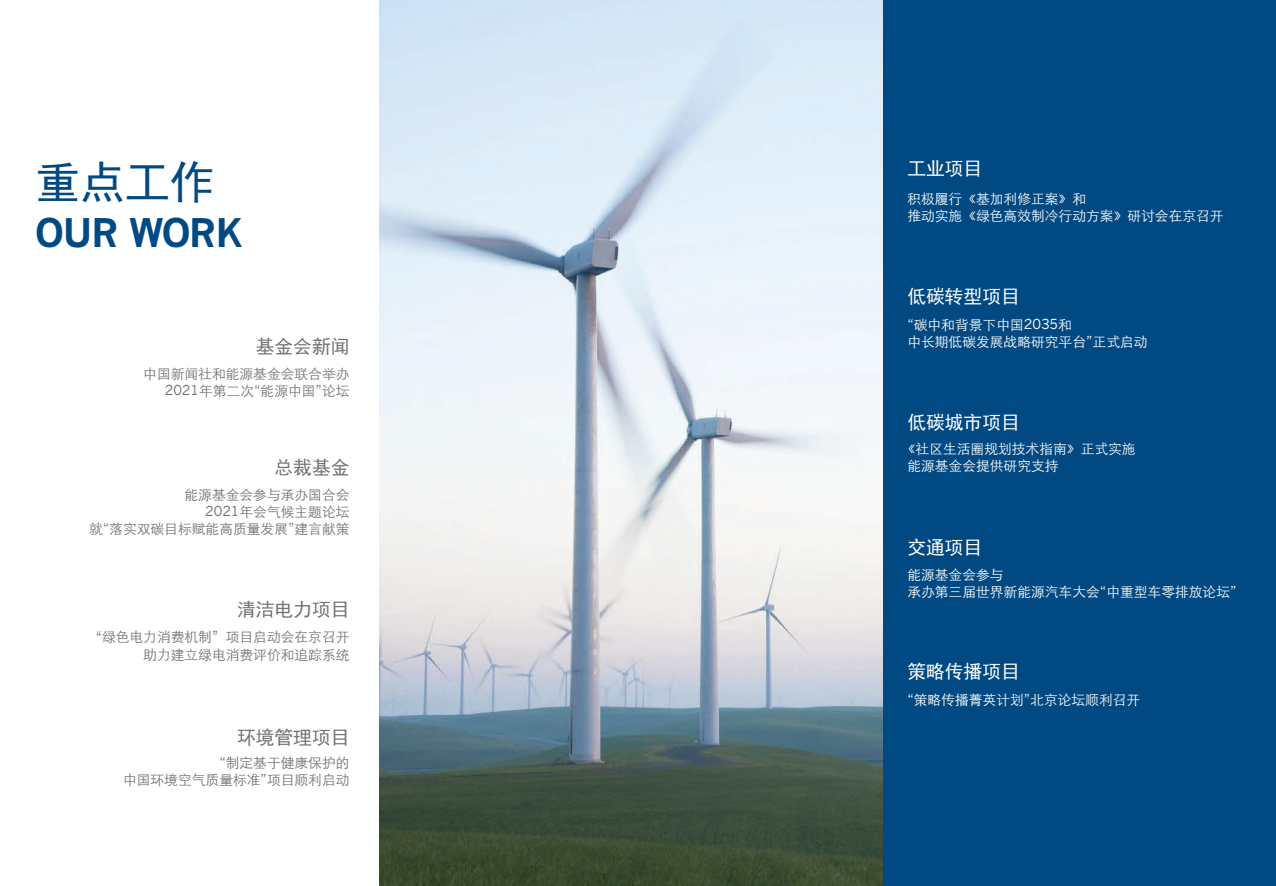
<style>
.page{position:relative;width:1276px;height:886px;background:#fff}
.page>*{position:absolute;margin:0;border:0;box-sizing:border-box;transform-origin:0 0}
.t1{font:44.75px "Sim Hei";color:#004982}
.t2{font:700 38.62px "M News Gothic";letter-spacing:-.025em;color:#004982}
.t3{font:18.75px "Sim Hei";color:#fff}
.t4{font:18.75px "Sim Hei";color:#727272}
.t5{font:13.75px/17.1px "ST Xihei";color:#fff}
.t6{font:13.75px/17.1px "ST Xihei";color:#727272;text-align:right}
.s1{font-family:"News Gothic"}
</style>
<div class="page">
<div style="left:840px;top:0;width:436px;height:886px;background:#004982"></div>
<img style="left:379px;top:0;width:503px;height:886px">
<h1 class="t1" style="left:35px;top:159px;width:181px">重点工作</h1>
<h2 class="t2" style="left:35px;top:210px;width:209px">OUR WORK</h2>
<h3 class="t4" style="left:256px;top:337px;width:95px">基金会新闻</h3>
<p class="t6" style="left:143px;top:364px;width:208px">中国新闻社和能源基金会联合举办<br><span class="s1">2021</span>年第二次<span class="s1">“</span>能源中国<span class="s1">”</span>论坛</p>
<h3 class="t4" style="left:274px;top:458px;width:76px">总裁基金</h3>
<p class="t6" style="left:89px;top:485px;width:262px">能源基金会参与承办国合会<br><span class="s1">2021</span>年会气候主题论坛<br>就<span class="s1">“</span>落实双碳目标赋能高质量发展<span class="s1">”</span>建言献策</p>
<h3 class="t4" style="left:237px;top:600px;width:114px">清洁电力项目</h3>
<p class="t6" style="left:88px;top:628px;width:263px">“绿色电力消费机制”项目启动会在京召开助力建立绿电消费评价和追踪系统</p>
<h3 class="t4" style="left:237px;top:728px;width:114px">环境管理项目</h3>
<p class="t6" style="left:123px;top:753px;width:228px"><span class="s1">“</span>制定基于健康保护的<br>中国环境空气质量标准<span class="s1">”</span>项目顺利启动</p>
<h3 class="t3" style="left:907px;top:159px;width:76px">工业项目</h3>
<p class="t5" style="left:907px;top:189px;width:318px">积极履行《基加利修正案》和<br>推动实施《绿色高效制冷行动方案》研讨会在京召开</p>
<h3 class="t3" style="left:907px;top:287px;width:114px">低碳转型项目</h3>
<p class="t5" style="left:907px;top:315px;width:242px"><span class="s1">“</span>碳中和背景下中国<span class="s1">2035</span>和<br>中长期低碳发展战略研究平台<span class="s1">”</span>正式启动</p>
<h3 class="t3" style="left:907px;top:413px;width:114px">低碳城市项目</h3>
<p class="t5" style="left:907px;top:440px;width:230px;text-indent:-6px">《社区生活圈规划技术指南》正式实施能源基金会提供研究支持</p>
<h3 class="t3" style="left:907px;top:538px;width:76px">交通项目</h3>
<p class="t5" style="left:907px;top:565px;width:331px">能源基金会参与<br>承办第三届世界新能源汽车大会<span class="s1">“</span>中重型车零排放论坛<span class="s1">”</span></p>
<h3 class="t3" style="left:907px;top:662px;width:114px">策略传播项目</h3>
<p class="t5" style="left:907px;top:690px;width:234px"><span class="s1">“</span>策略传播菁英计划<span class="s1">”</span>北京论坛顺利召开</p>
</div>
